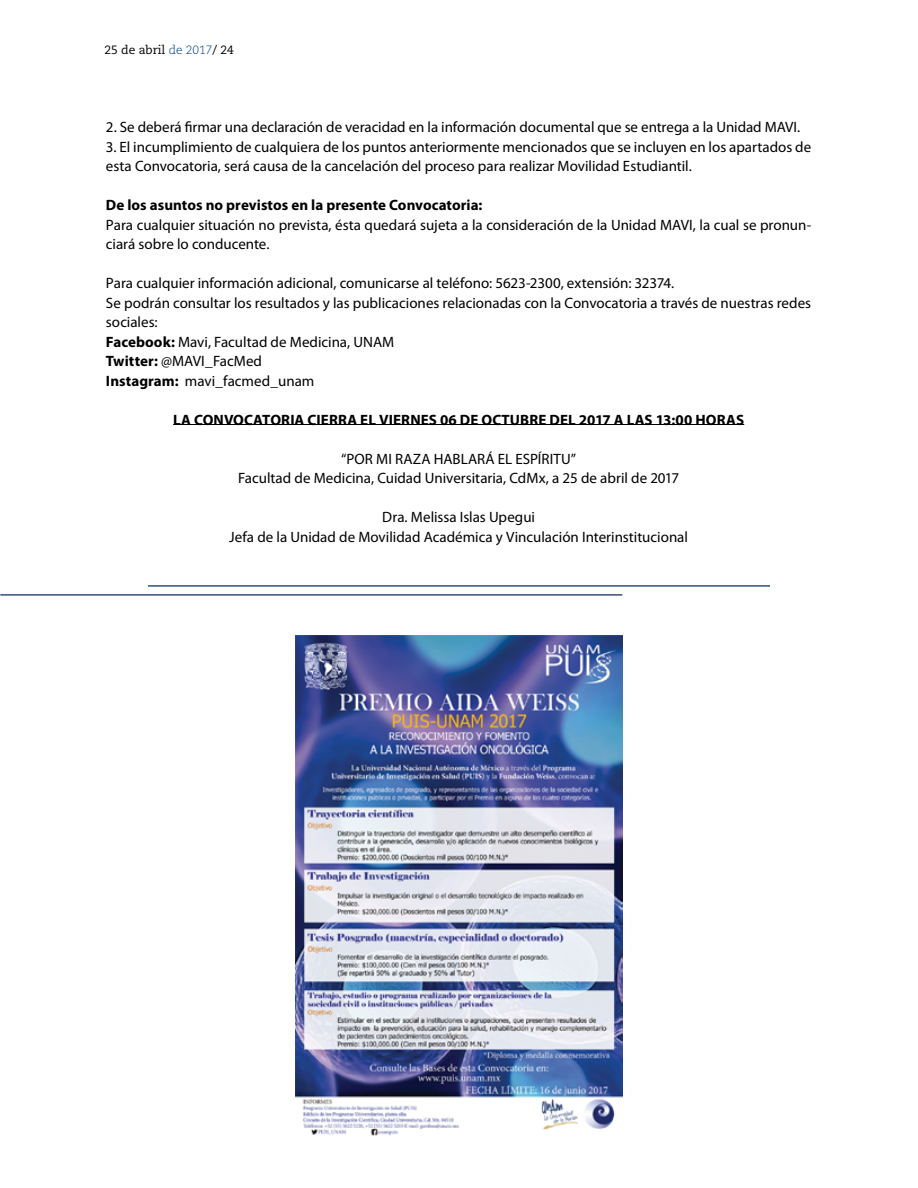
<style>
.page{position:relative;width:918px;height:1188px;background:#fff}
.page>*{position:absolute;margin:0;border:0;box-sizing:border-box;transform-origin:0 0}
.t1{font:15px/19.5px "Myriad Pro";color:#000}
.t2{font:700 15px "Myriad Pro";letter-spacing:.005em;color:#000}
.t3{font:12px "Caecilia LT Std";color:#000}
.s1{font-weight:300;color:#003e7e}
.s2{font-weight:700}
</style>
<div class="page">
<img style="left:296px;top:636px;width:326px;height:500px">
<hr style="left:173px;top:424px;width:571px;height:1px;background:#000">
<div style="left:0;top:591px;width:636px;height:5px;background:#000;opacity:.25"></div>
<div style="left:136px;top:582px;width:648px;height:5px;background:#000;opacity:.25"></div>
<p class="t3" style="left:105px;top:43px;width:131px">25 de abril <span class="s1">de 2017</span>/ 24</p>
<p class="t1" style="left:106px;top:117px;width:696px">2. Se deberá firmar una declaración de veracidad en la información documental que se entrega a la Unidad MAVI.</p>
<p class="t1" style="left:106px;top:136px;width:707px">3. El incumplimiento de cualquiera de los puntos anteriormente mencionados que se incluyen en los apartados de esta Convocatoria, será causa de la cancelación del proceso para realizar Movilidad Estudiantil.</p>
<p class="t2" style="left:106px;top:195px;width:378px">De los asuntos no previstos en la presente Convocatoria:</p>
<p class="t1" style="left:106px;top:214px;width:707px">Para cualquier situación no prevista, ésta quedará sujeta a la consideración de la Unidad MAVI, la cual se pronun&shy;ciará sobre lo conducente.</p>
<p class="t1" style="left:106px;top:273px;width:707px">Para cualquier información adicional, comunicarse al teléfono: 5623-2300, extensión: 32374.<br>Se podrán consultar los resultados y las publicaciones relacionadas con la Convocatoria a través de nuestras redes sociales:<br><span class="s2">Facebook:</span> Mavi, Facultad de Medicina, UNAM<br><span class="s2">Twitter:</span> @MAVI_FacMed<br><span class="s2">Instagram:</span> mavi_facmed_unam</p>
<p class="t2" style="left:173px;top:410px;width:572px">LA CONVOCATORIA CIERRA EL VIERNES 06 DE OCTUBRE DEL 2017 A LAS 13:00 HORAS</p>
<p class="t1" style="left:238px;top:448px;width:443px;text-align:center">“POR MI RAZA HABLARÁ EL ESPÍRITU”<br>Facultad de Medicina, Cuidad Universitaria, CdMx, a 25 de abril de 2017</p>
<p class="t1" style="left:229px;top:507px;width:460px;text-align:center">Dra. Melissa Islas Upegui<br>Jefa de la Unidad de Movilidad Académica y Vinculación Interinstitucional</p>
</div>
